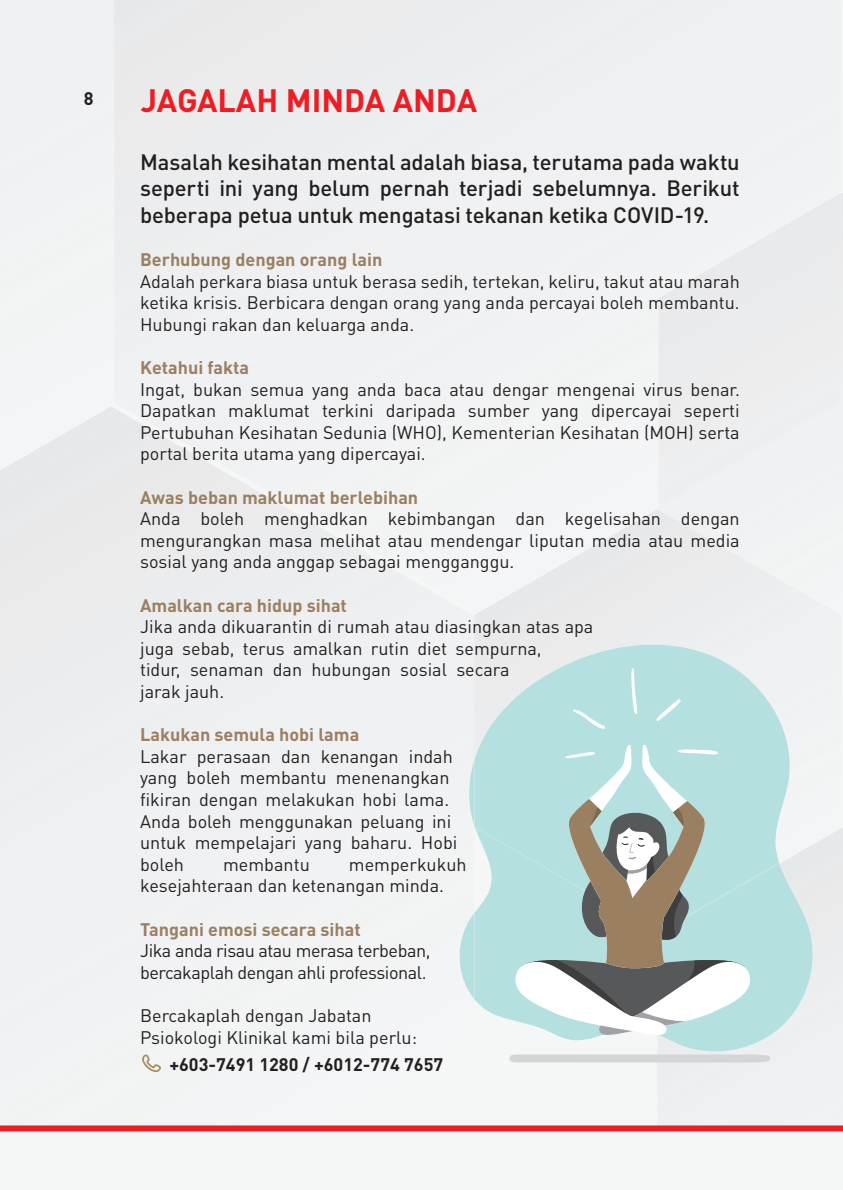
<style>
.page{position:relative;width:843px;height:1190px;background:#f5f7f7}
.page>*{position:absolute;margin:0;border:0;box-sizing:border-box;transform-origin:0 0}
.t1{font:700 32px "DIN Pro";color:#ee1d23}
.t2{font:500 22px/26.4px "DIN Pro";letter-spacing:-.01em;color:#231f20;text-align:justify}
.t3{font:18px/21.6px "DIN Pro";color:#231f20}
.t4{font:700 18px "DIN Pro";color:#9b7f61}
.t5{font:18px/21.6px "DIN Pro";letter-spacing:-.025em;color:#231f20}
.t6{font:700 18px "DIN Pro";color:#231f20}
</style>
<div class="page">
<div style="left:596px;top:545px;width:62px;height:67px;background:#eaeaeb"></div>
<img style="left:576px;top:271px;width:130px;height:274px">
<img style="left:240px;top:475px;width:337px;height:70px">
<img style="left:358px;top:543px;width:238px;height:69px">
<div style="left:658px;top:194px;width:183px;height:314px;background:#ecedee"></div>
<div style="left:0;top:1125px;width:843px;height:6px;background:#ee1d23"></div>
<svg style="left:509px;top:1054px;width:261px;height:8px;background:#d6d7d9"></svg>
<img style="left:474px;top:645px;width:323px;height:100px">
<img style="left:658px;top:1039px;width:106px;height:12px">
<img style="left:459px;top:762px;width:15px;height:237px">
<svg style="left:573px;top:709px;width:33px;height:20px"></svg>
<svg style="left:631px;top:668px;width:6px;height:46px"></svg>
<svg style="left:656px;top:698px;width:25px;height:24px"></svg>
<svg style="left:474px;top:745px;width:369px;height:294px"></svg>
<svg style="left:142px;top:1054px;width:19px;height:18px"></svg>
<p class="t6" style="left:84px;top:87px;width:11px">8</p>
<h1 class="t1" style="left:141px;top:79px;width:338px">JAGALAH MINDA ANDA</h1>
<p class="t2" style="left:140px;top:148px;width:601px">Masalah kesihatan mental adalah biasa, terutama pada waktu seperti ini yang belum pernah terjadi sebelumnya. Berikut beberapa petua untuk mengatasi tekanan ketika COVID-19.</p>
<p class="t4" style="left:140px;top:247px;width:244px">Berhubung dengan orang lain</p>
<p class="t3" style="left:140px;top:270px;width:601px;text-align:justify">Adalah perkara biasa untuk berasa sedih, tertekan, keliru, takut atau marah ketika krisis. Berbicara dengan orang yang anda percayai boleh membantu.<br>Hubungi rakan dan keluarga anda.</p>
<p class="t4" style="left:140px;top:355px;width:110px">Ketahui fakta</p>
<p class="t3" style="left:140px;top:378px;width:601px;text-align:justify">Ingat, bukan semua yang anda baca atau dengar mengenai virus benar.<br>Dapatkan maklumat terkini daripada sumber yang dipercayai seperti Pertubuhan Kesihatan Sedunia (WHO), Kementerian Kesihatan (MOH) serta portal berita utama yang dipercayai.</p>
<p class="t4" style="left:140px;top:485px;width:280px">Awas beban maklumat berlebihan</p>
<p class="t3" style="left:140px;top:507px;width:601px;text-align:justify">Anda boleh menghadkan kebimbangan dan kegelisahan dengan mengurangkan masa melihat atau mendengar liputan media atau media sosial yang anda anggap sebagai mengganggu.</p>
<p class="t4" style="left:140px;top:593px;width:208px">Amalkan cara hidup sihat</p>
<p class="t3" style="left:140px;top:615px;width:455px">Jika anda dikuarantin di rumah atau diasingkan atas apa juga sebab, terus amalkan rutin diet sempurna,<br>tidur, senaman dan hubungan sosial secara<br>jarak jauh.</p>
<p class="t4" style="left:140px;top:722px;width:221px">Lakukan semula hobi lama</p>
<p class="t3" style="left:140px;top:745px;width:319px">Lakar perasaan dan kenangan indah yang boleh membantu menenangkan fikiran dengan melakukan hobi lama.<br>Anda boleh menggunakan peluang ini untuk mempelajari yang baharu. Hobi boleh</p>
<p class="t3" style="left:140px;top:853px;width:328px;text-indent:209px">memperkukuh kesejahteraan dan ketenangan minda.</p>
<p class="t4" style="left:140px;top:917px;width:222px">Tangani emosi secara sihat</p>
<p class="t5" style="left:140px;top:939px;width:292px">Jika anda risau atau merasa terbeban, bercakaplah dengan ahli professional.</p>
<p class="t3" style="left:140px;top:1004px;width:278px">Bercakaplah dengan Jabatan<br>Psiokologi Klinikal kami bila perlu:</p>
<p class="t6" style="left:169px;top:1052px;width:275px">+603-7491 1280 / +6012-774 7657</p>
<p class="t3" style="left:223px;top:853px;width:88px">membantu</p>
</div>
